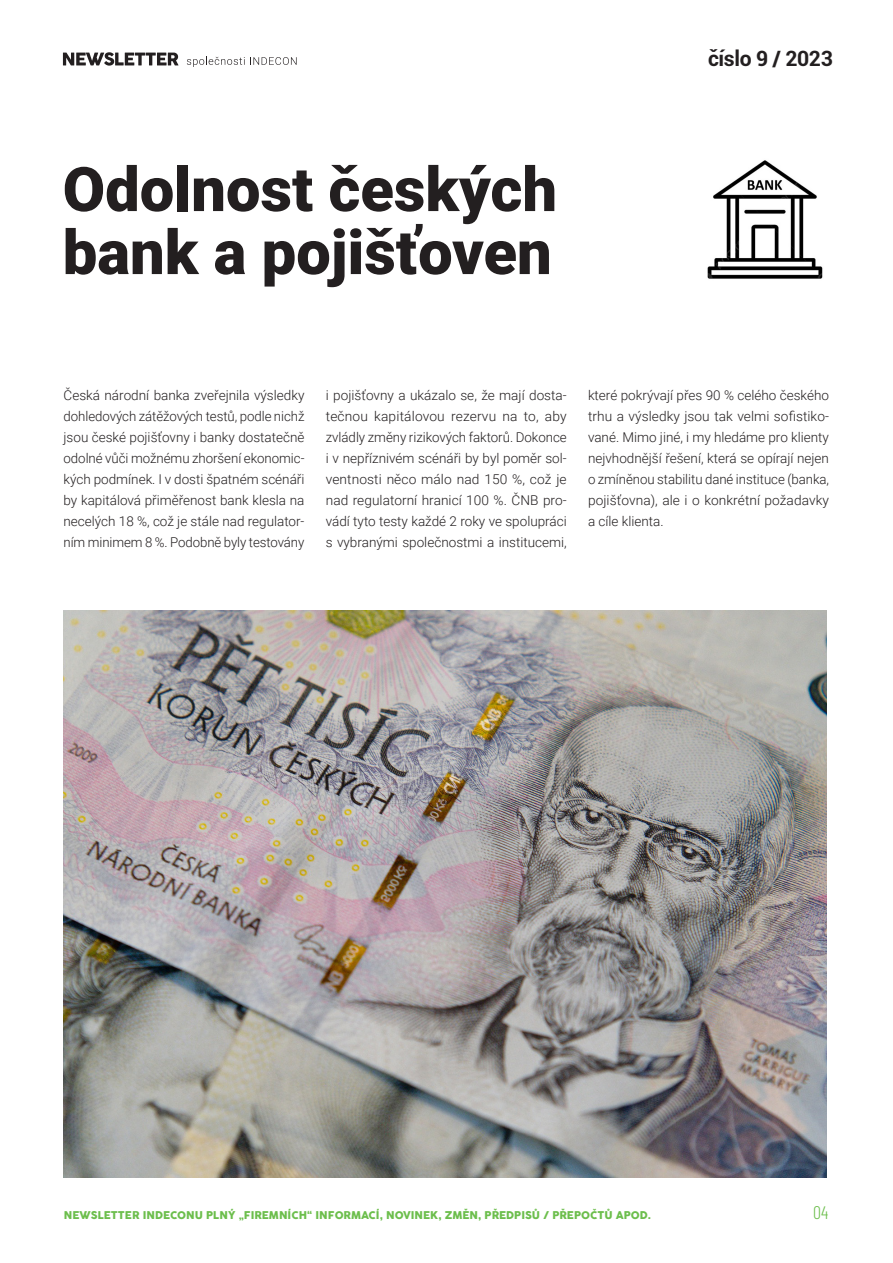
<style>
.page{position:relative;width:893px;height:1263px;background:#fff}
.page>*{position:absolute;margin:0;border:0;box-sizing:border-box;transform-origin:0 0}
.nadpis{font:900 61.5px/63px "Roboto";color:#231f20}
.t1{font:700 21.15px "Roboto";letter-spacing:-.02em;color:#231f20}
.t2{font:300 18px "Barlow Condensed";color:#6cbe4c}
.zakladni_text{font:300 13.5px/21px "Roboto";color:#231f20;text-align:justify}
.t3{font:10.5px "Cocogoose";color:#6cbe4c}
</style>
<div class="page">
<svg style="left:63px;top:52px;width:115px;height:14px"></svg>
<svg style="left:187px;top:57px;width:110px;height:10px"></svg>
<img style="left:64px;top:610px;width:763px;height:567px">
<img style="left:707px;top:160px;width:116px;height:119px">
<p class="nadpis" style="left:63px;top:155px;width:496px">Odolnost českých bank a pojišťoven</p>
<h2 class="t1" style="left:708px;top:43px;width:126px">číslo 9 / 2023</h2>
<p class="zakladni_text" style="left:64px;top:384px;width:242px">Česká národní banka zveřejnila výsledky dohledových zátěžových testů, podle nichž jsou české pojišťovny i banky dostatečně odolné vůči možnému zhoršení ekonomic&shy;kých podmínek. I v dosti špatném scénáři by kapitálová přiměřenost bank klesla na necelých 18 %, což je stále nad regulator&shy;ním minimem 8 %. Podobně byly testovány</p>
<p class="zakladni_text" style="left:326px;top:384px;width:243px">i pojišťovny a ukázalo se, že mají dosta&shy;tečnou kapitálovou rezervu na to, aby zvládly změny rizikových faktorů. Dokonce i v nepříznivém scénáři by byl poměr sol&shy;ventnosti něco málo nad 150 %, což je nad regulatorní hranicí 100 %. ČNB pro&shy;vádí tyto testy každé 2 roky ve spolupráci s vybranými společnostmi a institucemi,</p>
<p class="zakladni_text" style="left:588px;top:384px;width:243px">které pokrývají přes 90 % celého českého trhu a výsledky jsou tak velmi sofistiko&shy;vané. Mimo jiné, i my hledáme pro klienty nejvhodnější řešení, která se opírají nejen o zmíněnou stabilitu dané instituce (banka, pojišťovna), ale i o konkrétní požadavky a cíle klienta.</p>
<p class="t3" style="left:64px;top:1208px;width:589px">NEWSLETTER INDECONU PLNÝ „FIREMNÍCH“ INFORMACÍ, NOVINEK, ZMĚN, PŘEDPISŮ / PŘEPOČTŮ APOD.</p>
<h3 class="t2" style="left:813px;top:1200px;width:17px">04</h3>
</div>
